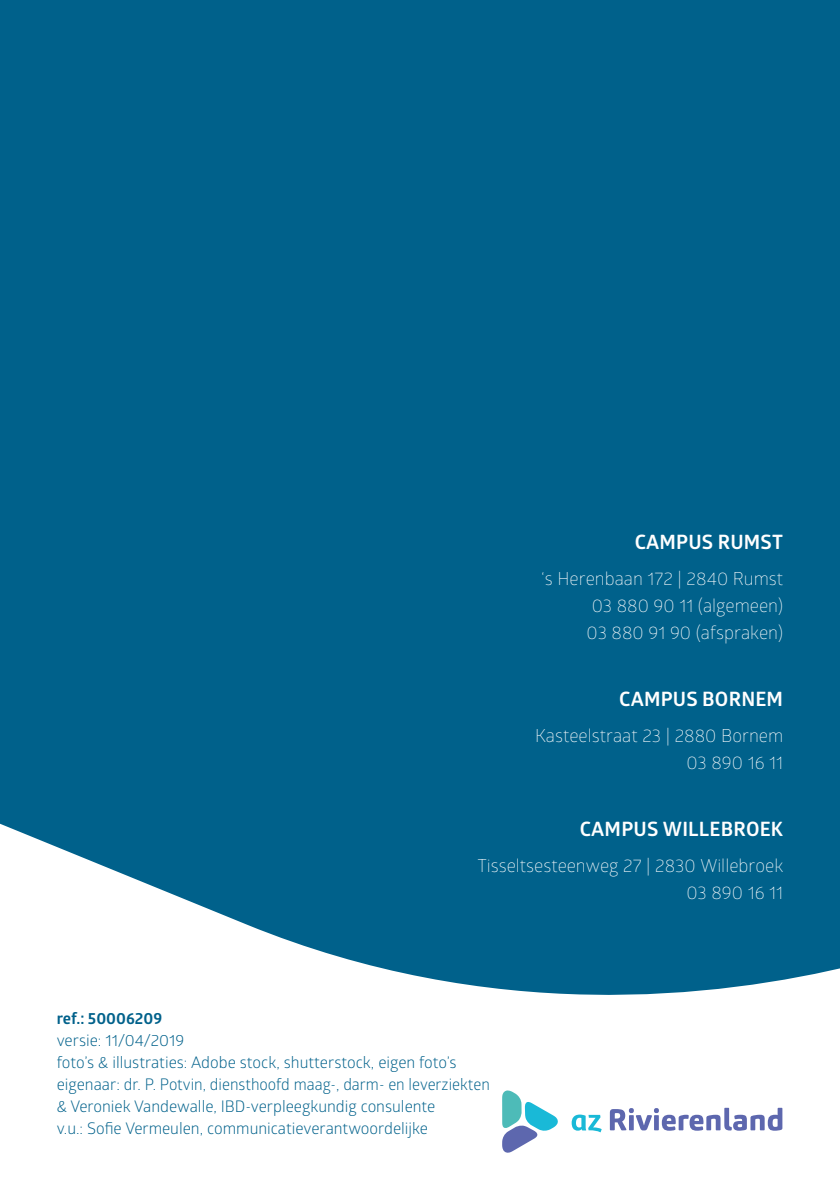
<style>
.page{position:relative;width:840px;height:1191px;background:#fff}
.page>*{position:absolute;margin:0;border:0;box-sizing:border-box;transform-origin:0 0}
.t1{font:700 19.8px "Glober";letter-spacing:.01em;color:#fff}
.t2{font:300 18px/27px "Glober";color:#fff;text-align:right}
.t3{font:16px/22px "Glober";color:#00618b}
.t4{font:700 16px "Glober";color:#00618b}
</style>
<div class="page">
<div style="left:0;top:0;width:839px;height:1191px;background:#00618b"></div>
<svg style="left:0;top:823px;width:839px;height:368px;fill:#fff"></svg>
<svg style="left:502px;top:1090px;width:55px;height:62px;background:#9bccdd"></svg>
<svg style="left:571px;top:1114px;width:30px;height:18px"></svg>
<svg style="left:609px;top:1107px;width:173px;height:23px;background:#b8bcdb"></svg>
<p class="t1" style="left:634px;top:528px;width:150px">CAMPUS RUMST</p>
<p class="t2" style="left:586px;top:564px;width:198px;text-align:justify;text-indent:-45px">‘s Herenbaan 172 | 2840 Rumst 03 880 90 11 (algemeen)<br>03 880 91 90 (afspraken)</p>
<p class="t1" style="left:619px;top:685px;width:165px">CAMPUS BORNEM</p>
<p class="t2" style="left:534px;top:721px;width:249px">Kasteelstraat 23 | 2880 Bornem<br>03 890 16 11</p>
<p class="t1" style="left:579px;top:815px;width:205px">CAMPUS WILLEBROEK</p>
<p class="t2" style="left:477px;top:851px;width:307px">Tisseltsesteenweg 27 | 2830 Willebroek<br>03 890 16 11</p>
<p class="t4" style="left:57px;top:1007px;width:107px">ref.: 50006209</p>
<p class="t3" style="left:57px;top:1028px;width:434px">versie: 11/04/2019<br>foto’s &amp; illustraties: Adobe stock, shutterstock, eigen foto’s eigenaar: dr. P. Potvin, diensthoofd maag-, darm- en leverziekten &amp; Veroniek Vandewalle, IBD-verpleegkundig consulente<br>v.u.: Sofie Vermeulen, communicatieverantwoordelijke</p>
</div>
